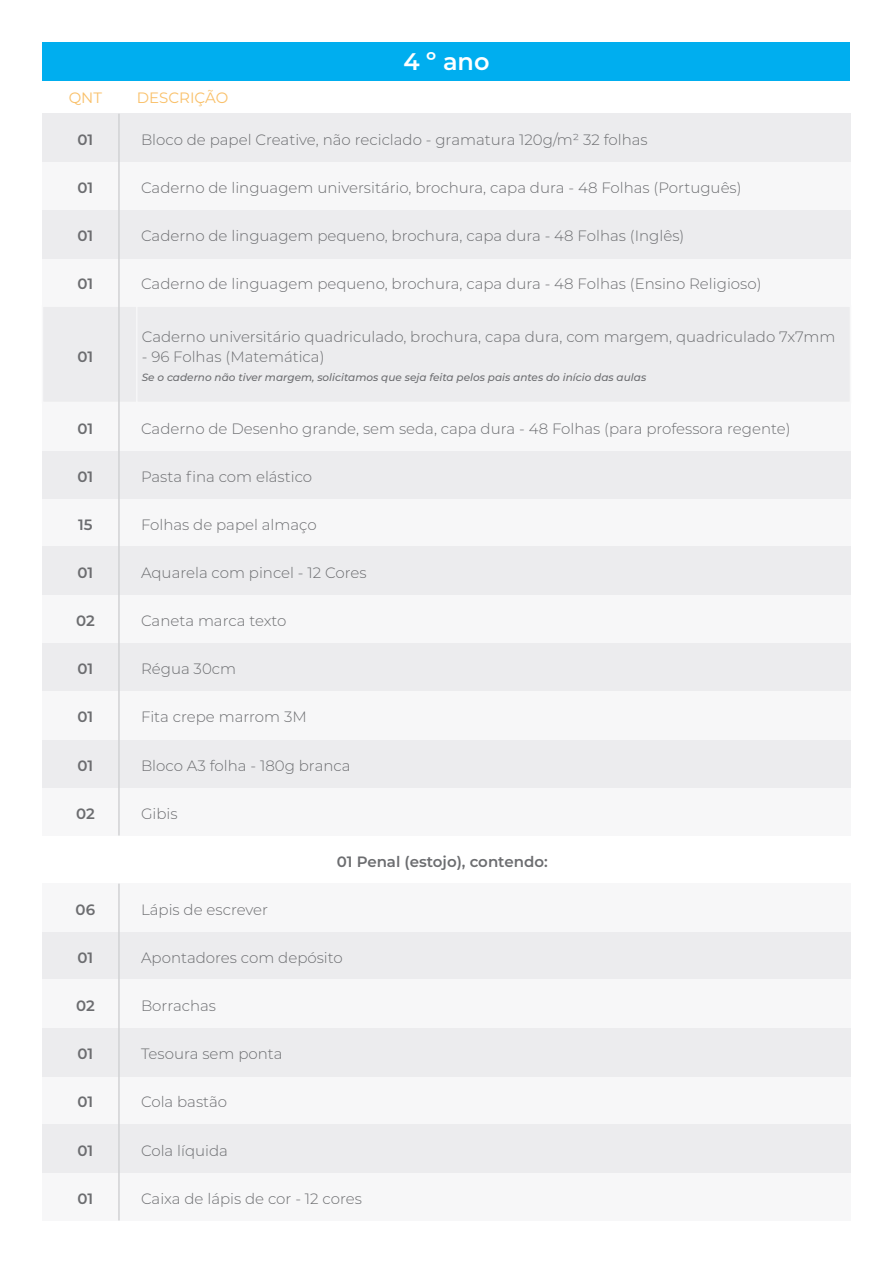
<style>
.page{position:relative;width:893px;height:1263px;background:#fff}
.page>*{position:absolute;margin:0;border:0;box-sizing:border-box;transform-origin:0 0}
.TÍTULO_DE_SEÇÃO___CENTER___Montserrat_15{font:600 24px "Montserrat";color:#fff}
.LISTA_DESCRIÇÃO___LEFT___Montserrat_10{font:300 15px "Montserrat";color:#6c6d70}
.LISTA_QNT___CENTER___Montserrat_10_SB{font:600 15px "Montserrat";letter-spacing:-.005em;color:#6c6d70}
.LISTA_DESCRIÇÃO_TITLE___LEFT___Montserra{font:15px "Montserrat";color:#f9c069}
.LISTA_QNT_TITLE___CENTER___Montserrat_10{font:15px "Montserrat";color:#f9c069}
.LISTA_DESCRIÇÃO___LEFT___Montserrat_10-2{font:italic 500 10.5px "Montserrat";color:#6c6d70}
</style>
<div class="page">
<div style="left:43px;top:43px;width:807px;height:38px;background:#00aeef"></div>
<div style="left:43px;top:258px;width:94px;height:48px;background:#f7f7f8"></div>
<div style="left:137px;top:258px;width:713px;height:48px;background:#f7f7f8"></div>
<div style="left:43px;top:162px;width:94px;height:48px;background:#f7f7f8"></div>
<div style="left:137px;top:162px;width:713px;height:48px;background:#f7f7f8"></div>
<div style="left:43px;top:787px;width:94px;height:48px;background:#f7f7f8"></div>
<div style="left:137px;top:787px;width:713px;height:48px;background:#f7f7f8"></div>
<div style="left:43px;top:499px;width:94px;height:48px;background:#f7f7f8"></div>
<div style="left:137px;top:499px;width:713px;height:48px;background:#f7f7f8"></div>
<div style="left:43px;top:932px;width:94px;height:48px;background:#ececee"></div>
<div style="left:137px;top:932px;width:713px;height:48px;background:#ececee"></div>
<div style="left:43px;top:643px;width:94px;height:48px;background:#ececee"></div>
<div style="left:137px;top:643px;width:713px;height:48px;background:#ececee"></div>
<div style="left:43px;top:1076px;width:94px;height:48px;background:#f7f7f8"></div>
<div style="left:43px;top:1172px;width:94px;height:48px;background:#f7f7f8"></div>
<div style="left:137px;top:1076px;width:713px;height:48px;background:#f7f7f8"></div>
<div style="left:137px;top:1172px;width:713px;height:48px;background:#f7f7f8"></div>
<div style="left:43px;top:114px;width:94px;height:48px;background:#ececee"></div>
<div style="left:137px;top:114px;width:713px;height:48px;background:#ececee"></div>
<div style="left:43px;top:306px;width:94px;height:96px;background:#ececee"></div>
<div style="left:137px;top:306px;width:713px;height:96px;background:#ececee"></div>
<div style="left:43px;top:739px;width:94px;height:48px;background:#ececee"></div>
<div style="left:137px;top:739px;width:713px;height:48px;background:#ececee"></div>
<div style="left:43px;top:450px;width:94px;height:49px;background:#ececee"></div>
<div style="left:137px;top:450px;width:713px;height:49px;background:#ececee"></div>
<div style="left:43px;top:884px;width:94px;height:48px;background:#f7f7f8"></div>
<div style="left:137px;top:884px;width:713px;height:48px;background:#f7f7f8"></div>
<div style="left:43px;top:595px;width:94px;height:48px;background:#f7f7f8"></div>
<div style="left:137px;top:595px;width:713px;height:48px;background:#f7f7f8"></div>
<div style="left:43px;top:1028px;width:94px;height:48px;background:#ececee"></div>
<div style="left:137px;top:1028px;width:713px;height:48px;background:#ececee"></div>
<div style="left:43px;top:210px;width:94px;height:48px;background:#ececee"></div>
<div style="left:137px;top:210px;width:713px;height:48px;background:#ececee"></div>
<div style="left:43px;top:402px;width:94px;height:48px;background:#f7f7f8"></div>
<div style="left:137px;top:402px;width:713px;height:48px;background:#f7f7f8"></div>
<div style="left:43px;top:547px;width:94px;height:48px;background:#ececee"></div>
<div style="left:137px;top:547px;width:713px;height:48px;background:#ececee"></div>
<div style="left:43px;top:980px;width:94px;height:48px;background:#f7f7f8"></div>
<div style="left:137px;top:980px;width:713px;height:48px;background:#f7f7f8"></div>
<div style="left:43px;top:691px;width:94px;height:48px;background:#f7f7f8"></div>
<div style="left:137px;top:691px;width:713px;height:48px;background:#f7f7f8"></div>
<div style="left:43px;top:1124px;width:94px;height:48px;background:#ececee"></div>
<div style="left:137px;top:1124px;width:713px;height:48px;background:#ececee"></div>
<hr style="left:118px;top:114px;width:2px;height:721px;background:#d1d2d4">
<hr style="left:118px;top:884px;width:2px;height:336px;background:#d1d2d4">
<p class="LISTA_QNT_TITLE___CENTER___Montserrat_10" style="left:69px;top:88px;width:35px">QNT</p>
<p class="LISTA_DESCRIÇÃO_TITLE___LEFT___Montserra" style="left:137px;top:88px;width:93px">DESCRIÇÃO</p>
<p class="TÍTULO_DE_SEÇÃO___CENTER___Montserrat_15" style="left:403px;top:44px;width:88px">4 º ano</p>
<p class="LISTA_QNT___CENTER___Montserrat_10_SB" style="left:78px;top:129px;width:17px">01</p>
<p class="LISTA_DESCRIÇÃO___LEFT___Montserrat_10" style="left:141px;top:130px;width:508px">Bloco de papel Creative, não reciclado - gramatura 120g/m² 32 folhas</p>
<p class="LISTA_QNT___CENTER___Montserrat_10_SB" style="left:78px;top:177px;width:17px">01</p>
<p class="LISTA_DESCRIÇÃO___LEFT___Montserrat_10" style="left:141px;top:178px;width:602px">Caderno de linguagem universitário, brochura, capa dura - 48 Folhas (Português)</p>
<p class="LISTA_QNT___CENTER___Montserrat_10_SB" style="left:78px;top:225px;width:17px">01</p>
<p class="LISTA_DESCRIÇÃO___LEFT___Montserrat_10" style="left:141px;top:226px;width:545px">Caderno de linguagem pequeno, brochura, capa dura - 48 Folhas (Inglês)</p>
<p class="LISTA_QNT___CENTER___Montserrat_10_SB" style="left:78px;top:273px;width:17px">01</p>
<p class="LISTA_DESCRIÇÃO___LEFT___Montserrat_10" style="left:141px;top:274px;width:622px">Caderno de linguagem pequeno, brochura, capa dura - 48 Folhas (Ensino Religioso)</p>
<p class="LISTA_QNT___CENTER___Montserrat_10_SB" style="left:78px;top:346px;width:17px">01</p>
<p class="LISTA_DESCRIÇÃO___LEFT___Montserrat_10" style="left:142px;top:327px;width:695px">Caderno universitário quadriculado, brochura, capa dura, com margem, quadriculado 7x7mm</p>
<p class="LISTA_DESCRIÇÃO___LEFT___Montserrat_10" style="left:142px;top:346px;width:184px">- 96 Folhas (Matemática)</p>
<p class="LISTA_DESCRIÇÃO___LEFT___Montserrat_10-2" style="left:142px;top:370px;width:506px">Se o caderno não tiver margem, solicitamos que seja feita pelos pais antes do início das aulas</p>
<p class="LISTA_QNT___CENTER___Montserrat_10_SB" style="left:78px;top:418px;width:17px">01</p>
<p class="LISTA_DESCRIÇÃO___LEFT___Montserrat_10" style="left:141px;top:418px;width:651px">Caderno de Desenho grande, sem seda, capa dura - 48 Folhas (para professora regente)</p>
<p class="LISTA_QNT___CENTER___Montserrat_10_SB" style="left:78px;top:466px;width:17px">01</p>
<p class="LISTA_DESCRIÇÃO___LEFT___Montserrat_10" style="left:141px;top:466px;width:173px">Pasta fina com elástico</p>
<p class="LISTA_QNT___CENTER___Montserrat_10_SB" style="left:78px;top:514px;width:16px">15</p>
<p class="LISTA_DESCRIÇÃO___LEFT___Montserrat_10" style="left:141px;top:514px;width:177px">Folhas de papel almaço</p>
<p class="LISTA_QNT___CENTER___Montserrat_10_SB" style="left:78px;top:562px;width:17px">01</p>
<p class="LISTA_DESCRIÇÃO___LEFT___Montserrat_10" style="left:141px;top:563px;width:227px">Aquarela com pincel - 12 Cores</p>
<p class="LISTA_QNT___CENTER___Montserrat_10_SB" style="left:76px;top:610px;width:20px">02</p>
<p class="LISTA_DESCRIÇÃO___LEFT___Montserrat_10" style="left:141px;top:611px;width:147px">Caneta marca texto</p>
<p class="LISTA_QNT___CENTER___Montserrat_10_SB" style="left:78px;top:658px;width:17px">01</p>
<p class="LISTA_DESCRIÇÃO___LEFT___Montserrat_10" style="left:141px;top:659px;width:97px">Régua 30cm</p>
<p class="LISTA_QNT___CENTER___Montserrat_10_SB" style="left:78px;top:706px;width:17px">01</p>
<p class="LISTA_DESCRIÇÃO___LEFT___Montserrat_10" style="left:141px;top:707px;width:167px">Fita crepe marrom 3M</p>
<p class="LISTA_QNT___CENTER___Montserrat_10_SB" style="left:78px;top:755px;width:17px">01</p>
<p class="LISTA_DESCRIÇÃO___LEFT___Montserrat_10" style="left:141px;top:755px;width:211px">Bloco A3 folha - 180g branca</p>
<p class="LISTA_QNT___CENTER___Montserrat_10_SB" style="left:76px;top:803px;width:20px">02</p>
<p class="LISTA_DESCRIÇÃO___LEFT___Montserrat_10" style="left:141px;top:803px;width:38px">Gibis</p>
<p class="LISTA_QNT___CENTER___Montserrat_10_SB" style="left:76px;top:899px;width:21px">06</p>
<p class="LISTA_DESCRIÇÃO___LEFT___Montserrat_10" style="left:141px;top:899px;width:129px">Lápis de escrever</p>
<p class="LISTA_QNT___CENTER___Montserrat_10_SB" style="left:337px;top:851px;width:212px">01 Penal (estojo), contendo:</p>
<p class="LISTA_QNT___CENTER___Montserrat_10_SB" style="left:78px;top:947px;width:17px">01</p>
<p class="LISTA_DESCRIÇÃO___LEFT___Montserrat_10" style="left:141px;top:947px;width:203px">Apontadores com depósito</p>
<p class="LISTA_QNT___CENTER___Montserrat_10_SB" style="left:76px;top:995px;width:20px">02</p>
<p class="LISTA_DESCRIÇÃO___LEFT___Montserrat_10" style="left:141px;top:996px;width:77px">Borrachas</p>
<p class="LISTA_QNT___CENTER___Montserrat_10_SB" style="left:78px;top:1043px;width:17px">01</p>
<p class="LISTA_DESCRIÇÃO___LEFT___Montserrat_10" style="left:141px;top:1044px;width:143px">Tesoura sem ponta</p>
<p class="LISTA_QNT___CENTER___Montserrat_10_SB" style="left:78px;top:1091px;width:17px">01</p>
<p class="LISTA_DESCRIÇÃO___LEFT___Montserrat_10" style="left:141px;top:1092px;width:88px">Cola bastão</p>
<p class="LISTA_QNT___CENTER___Montserrat_10_SB" style="left:78px;top:1139px;width:17px">01</p>
<p class="LISTA_DESCRIÇÃO___LEFT___Montserrat_10" style="left:141px;top:1140px;width:88px">Cola líquida</p>
<p class="LISTA_QNT___CENTER___Montserrat_10_SB" style="left:78px;top:1188px;width:17px">01</p>
<p class="LISTA_DESCRIÇÃO___LEFT___Montserrat_10" style="left:141px;top:1188px;width:222px">Caixa de lápis de cor - 12 cores</p>
</div>
